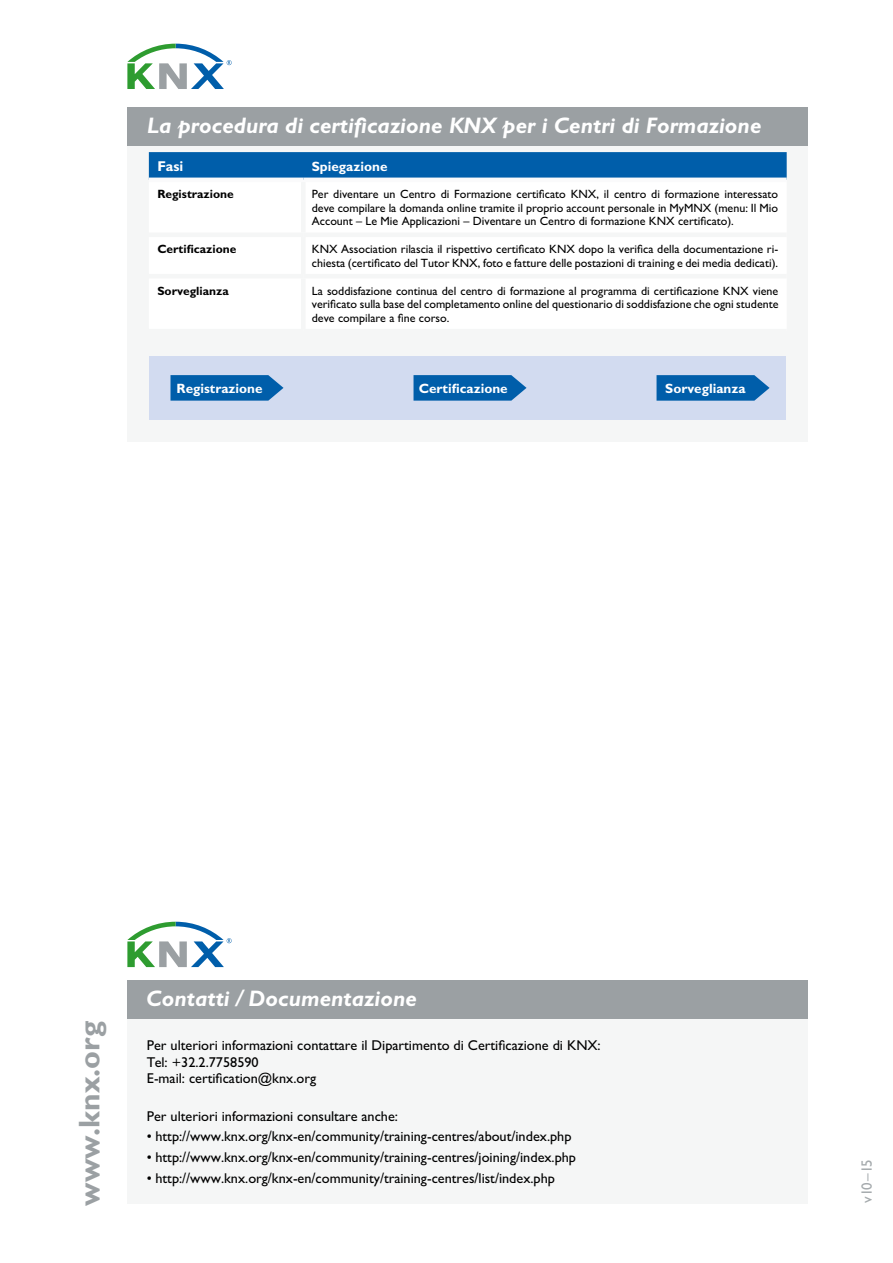
<style>
.page{position:relative;width:893px;height:1263px;background:#fff}
.page>*{position:absolute;margin:0;border:0;box-sizing:border-box;transform-origin:0 0}
.t1{font:700 30px "M Gill Sans";color:#9ba0a3}
.t2{font:italic 700 22.5px "M Gill Sans";color:#fff}
.t3{font:15px "M Gill Sans";color:#a5aaad}
.t4{font:14.25px/16.5px "M Gill Sans";color:#000}
.t5{font:700 14.25px "M Gill Sans";color:#fff}
.t6{font:700 13.5px "M Gill Sans";color:#fff}
.t7{font:12px/13.5px "M Gill Sans";color:#000;text-align:justify}
.t8{font:700 12px "M Gill Sans";color:#000}
</style>
<div class="page">
<div style="left:127px;top:107px;width:680px;height:38px;background:#9ba0a3"></div>
<div style="left:127px;top:995px;width:680px;height:208px;background:#f5f6f6"></div>
<div style="left:127px;top:980px;width:681px;height:38px;background:#9ba0a3"></div>
<svg style="left:127px;top:44px;width:105px;height:45px"></svg>
<svg style="left:127px;top:922px;width:105px;height:45px"></svg>
<svg style="left:149px;top:152px;width:638px;height:26px;background:#0561ab"></svg>
<hr style="left:149px;top:178px;width:154px;height:4px;background:#fafafb">
<hr style="left:303px;top:178px;width:484px;height:4px;background:#fafafb">
<div style="left:150px;top:356px;width:636px;height:64px;background:#d2dbf0"></div>
<svg style="left:170px;top:375px;width:113px;height:26px;background:#1168af"></svg>
<svg style="left:413px;top:375px;width:113px;height:26px;background:#1168af"></svg>
<svg style="left:656px;top:375px;width:113px;height:26px;background:#1168af"></svg>
<h2 class="t2" style="left:147px;top:113px;width:616px">La procedura di certificazione KNX per i Centri di Formazione</h2>
<p class="t5" style="left:157px;top:159px;width:28px">Fasi</p>
<p class="t6" style="left:312px;top:159px;width:77px">Spiegazione</p>
<p class="t8" style="left:157px;top:187px;width:78px">Registrazione</p>
<p class="t7" style="left:312px;top:188px;width:468px">Per diventare un Centro di Formazione certificato KNX, il centro di formazione interessato deve compilare la domanda online tramite il proprio account personale in MyMNX (menu: Il Mio Account – Le Mie Applicazioni – Diventare un Centro di formazione KNX certificato).</p>
<p class="t8" style="left:157px;top:242px;width:81px">Certificazione</p>
<p class="t7" style="left:312px;top:243px;width:468px">KNX Association rilascia il rispettivo certificato KNX dopo la verifica della documentazione ri&shy;chiesta (certificato del Tutor KNX, foto e fatture delle postazioni di training e dei media dedicati).</p>
<p class="t8" style="left:157px;top:284px;width:73px">Sorveglianza</p>
<p class="t7" style="left:312px;top:284px;width:468px">La soddisfazione continua del centro di formazione al programma di certificazione KNX viene verificato sulla base del completamento online del questionario di soddisfazione che ogni studente deve compilare a fine corso.</p>
<p class="t6" style="left:177px;top:380px;width:88px">Registrazione</p>
<p class="t6" style="left:419px;top:380px;width:91px">Certificazione</p>
<p class="t6" style="left:665px;top:380px;width:82px">Sorveglianza</p>
<h1 class="t1" style="left:73px;top:1206px;width:186px;rotate:-90deg">www.knx.org</h1>
<h2 class="t2" style="left:146px;top:985px;width:272px">Contatti / Documentazione</h2>
<p class="t4" style="left:147px;top:1037px;width:455px">Per ulteriori informazioni contattare il Dipartimento di Certificazione di KNX:<br>Tel: +32.2.7758590<br>E-mail: certification@knx.org</p>
<p class="t4" style="left:147px;top:1108px;width:253px">Per ulteriori informazioni consultare anche:</p>
<p class="t4" style="left:147px;top:1128px;width:426px">• http://www.knx.org/knx-en/community/training-centres/about/index.php</p>
<p class="t4" style="left:147px;top:1149px;width:431px">• http://www.knx.org/knx-en/community/training-centres/joining/index.php</p>
<p class="t4" style="left:147px;top:1170px;width:410px">• http://www.knx.org/knx-en/community/training-centres/list/index.php</p>
<p class="t3" style="left:858px;top:1203px;width:46px;rotate:-90deg">v10–15</p>
</div>
